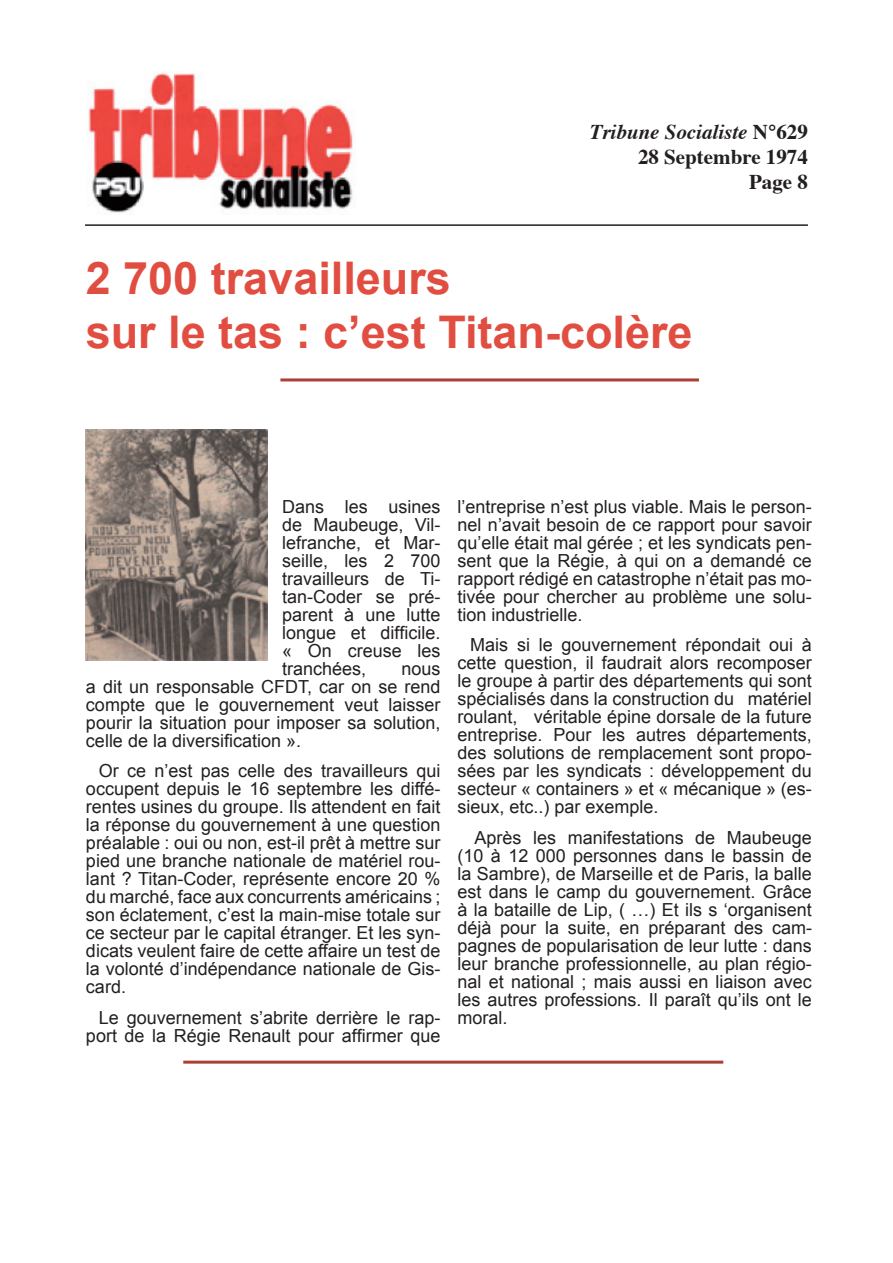
<style>
.page{position:relative;width:893px;height:1263px;background:#fff}
.page>*{position:absolute;margin:0;border:0;box-sizing:border-box;transform-origin:0 0}
.t1{font:700 45px/54px "Arial";color:#e14e41}
.t2{font:700 21px/25.2px "Times";color:#231f20;text-align:right}
.t3{font:18px/18px "Arial";color:#231f20;text-align:justify}
.s1{font-style:italic}
</style>
<div class="page">
<hr style="left:85px;top:224px;width:723px;height:2px;background:#231f20">
<img style="left:88px;top:72px;width:265px;height:141px">
<img style="left:86px;top:430px;width:181px;height:231px">
<hr style="left:183px;top:1061px;width:540px;height:3px;background:#ab3f36">
<hr style="left:280px;top:378px;width:419px;height:3px;background:#ab3f36">
<p class="t2" style="left:590px;top:117px;width:219px"><span class="s1">Tribune Socialiste</span> N°629<br>28 Septembre 1974<br>Page 8</p>
<h1 class="t1" style="left:86px;top:253px;width:608px">2 700 travailleurs<br>sur le tas : c’est Titan-colère</h1>
<p class="t3" style="left:282px;top:497px;width:160px">Dans les usines de Maubeuge, Vil&shy;lefranche, et Mar&shy;seille, les 2 700 travailleurs de Ti&shy;tan-Coder se pré&shy;parent à une lutte longue et difficile. « On creuse les tranchées,</p>
<p class="t3" style="left:86px;top:659px;width:356px;text-indent:315px">nous a dit un responsable CFDT, car on se rend compte que le gouvernement veut laisser pourir la situation pour imposer sa solution, celle de la diversification ».</p>
<p class="t3" style="left:86px;top:762px;width:356px;text-indent:13px">Or ce n’est pas celle des travailleurs qui occupent depuis le 16 septembre les diffé&shy;rentes usines du groupe. Ils attendent en fait la réponse du gouvernement à une question préalable : oui ou non, est-il prêt à mettre sur pied une branche nationale de matériel rou&shy;lant ? Titan-Coder, représente encore 20 % du marché, face aux concurrents américains ; son éclatement, c’est la main-mise totale sur ce secteur par le capital étranger. Et les syn&shy;dicats veulent faire de cette affaire un test de la volonté d’indépendance nationale de Gis&shy;card.</p>
<p class="t3" style="left:86px;top:1009px;width:356px;text-align:right">Le gouvernement s’abrite derrière le rap&shy;port de la Régie Renault pour affirmer que</p>
<p class="t3" style="left:457px;top:497px;width:356px">l’entreprise n’est plus viable. Mais le person&shy;nel n’avait besoin de ce rapport pour savoir qu’elle était mal gérée ; et les syndicats pen&shy;sent que la Régie, à qui on a demandé ce rapport rédigé en catastrophe n’était pas mo&shy;tivée pour chercher au problème une solu&shy;tion industrielle.</p>
<p class="t3" style="left:457px;top:636px;width:356px;text-indent:13px">Mais si le gouvernement répondait oui à cette question, il faudrait alors recomposer le groupe à partir des départements qui sont spécialisés dans la construction du matériel roulant, véritable épine dorsale de la future entreprise. Pour les autres départements, des solutions de remplacement sont propo&shy;sées par les syndicats : développement du secteur « containers » et « mécanique » (es&shy;sieux, etc..) par exemple.</p>
<p class="t3" style="left:457px;top:829px;width:356px;text-indent:17px">Après les manifestations de Maubeuge (10 à 12 000 personnes dans le bassin de la Sambre), de Marseille et de Paris, la balle est dans le camp du gouvernement. Grâce à la bataille de Lip, ( …) Et ils s ‘organisent déjà pour la suite, en préparant des cam&shy;pagnes de popularisation de leur lutte : dans leur branche professionnelle, au plan régio&shy;nal et national ; mais aussi en liaison avec les autres professions. Il paraît qu’ils ont le moral.</p>
</div>
